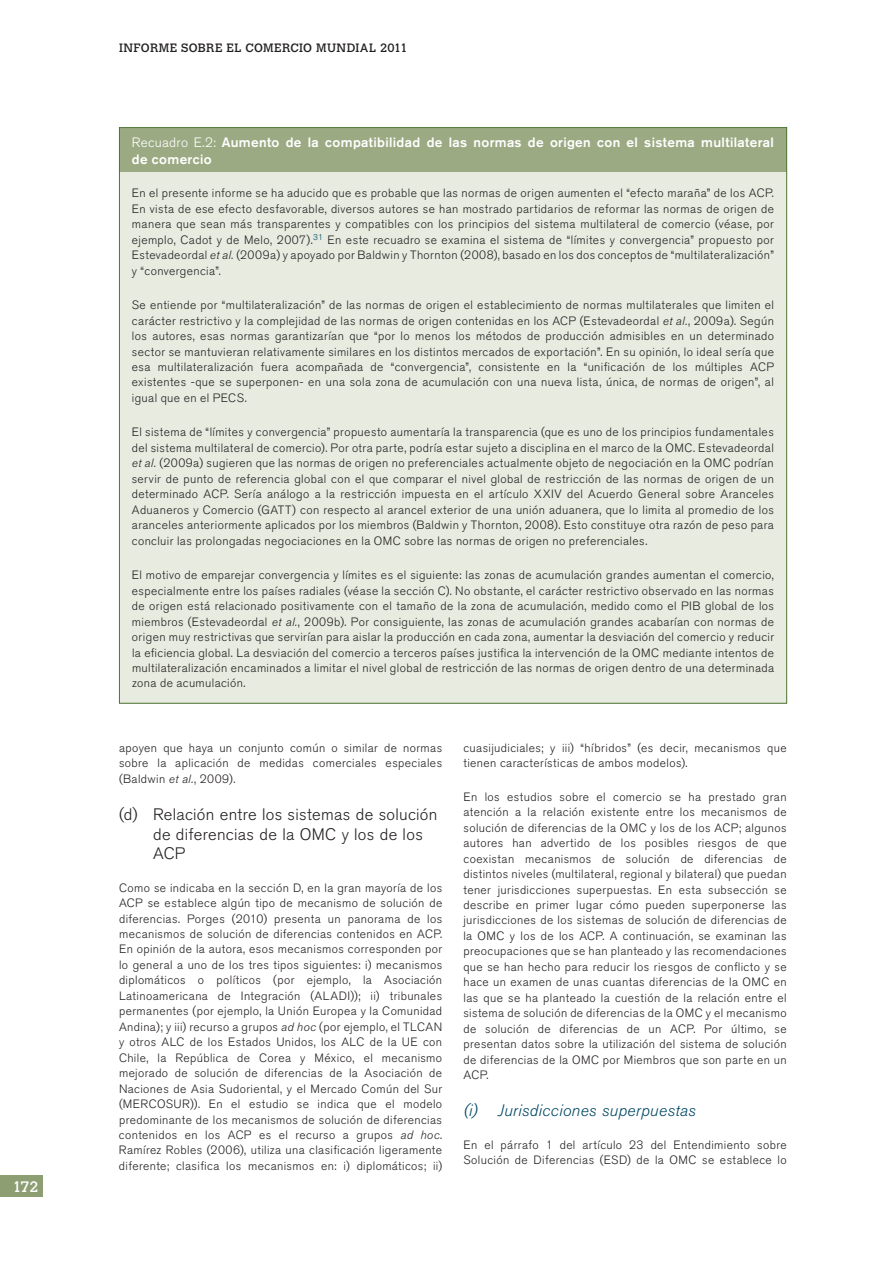
<style>
.page{position:relative;width:893px;height:1263px;background:#fff}
.page>*{position:absolute;margin:0;border:0;box-sizing:border-box;transform-origin:0 0}
.t1{font:300 16.5px/19.5px "Akzidenz Grotesk BE";letter-spacing:.02em;color:#231f20}
.t2{font:italic 300 16.5px "Akzidenz Grotesk BE";letter-spacing:.02em;color:#004864}
.t3{font:15px "Calvert";color:#fff}
.t4{font:500 13.5px/16.5px "Akzidenz Grotesk BE";letter-spacing:.025em;color:#fff}
.t5{font:300 12px/15.5px "Akzidenz Grotesk BE";letter-spacing:.035em;color:#231f20;text-align:justify}
.t6{font:12px "Calvert";letter-spacing:.035em;color:#231f20}
.s1{font-weight:300}
.s2{font-style:italic}
</style>
<div class="page">
<div style="left:0;top:1175px;width:43px;height:21px;background:#8c9e72"></div>
<div style="left:119px;top:128px;width:668px;height:44px;background:#9caa84"></div>
<div style="left:119px;top:172px;width:668px;height:532px;background:#e7ebe0"></div>
<p class="t3" style="left:13px;top:1178px;width:27px">172</p>
<p class="t6" style="left:119px;top:41px;width:137px">INFORME SOBRE EL COME</p>
<p class="t6" style="left:282px;top:41px;width:17px">RCIO</p>
<p class="t6" style="left:316px;top:41px;width:93px">MUNDIAL 2011</p>
<p class="t4" style="left:132px;top:134px;width:643px"><span class="s1">Recuadro E.2:</span> Aumento de la compatibilidad de las normas de origen con el sistema multilateral de comercio</p>
<p class="t5" style="left:132px;top:186px;width:644px">En el presente informe se ha aducido que es probable que las normas de origen aumenten el “efecto maraña” de los ACP.<br>En vista de ese efecto desfavorable, diversos autores se han mostrado partidarios de reformar las normas de origen de manera que sean más transparentes y compatibles con los principios del sistema multilateral de comercio (véase, por ejemplo, Cadot y de Melo, 2007).<sup>31</sup> En este recuadro se examina el sistema de “límites y convergencia” propuesto por Estevadeordal <span class="s2">et al.</span> (2009a) y apoyado por Baldwin y Thornton (2008), basado en los dos conceptos de “multilateralización” y “convergencia”.</p>
<p class="t5" style="left:132px;top:297px;width:644px">Se entiende por “multilateralización” de las normas de origen el establecimiento de normas multilaterales que limiten el carácter restrictivo y la complejidad de las normas de origen contenidas en los ACP (Estevadeordal <span class="s2">et al.</span>, 2009a). Según los autores, esas normas garantizarían que “por lo menos los métodos de producción admisibles en un determinado sector se mantuvieran relativamente similares en los distintos mercados de exportación”. En su opinión, lo ideal sería que esa multilateralización fuera acompañada de “convergencia”, consistente en la “unificación de los múltiples ACP existentes -que se superponen- en una sola zona de acumulación con una nueva lista, única, de normas de origen”, al igual que en el PECS.</p>
<p class="t5" style="left:132px;top:425px;width:644px">El sistema de “límites y convergencia” propuesto aumentaría la transparencia (que es uno de los principios fundamentales del sistema multilateral de comercio). Por otra parte, podría estar sujeto a disciplina en el marco de la OMC. Estevadeordal <span class="s2">et al.</span> (2009a) sugieren que las normas de origen no preferenciales actualmente objeto de negociación en la OMC podrían servir de punto de referencia global con el que comparar el nivel global de restricción de las normas de origen de un determinado ACP. Sería análogo a la restricción impuesta en el artículo XXIV del Acuerdo General sobre Aranceles Aduaneros y Comercio (GATT) con respecto al arancel exterior de una unión aduanera, que lo limita al promedio de los aranceles anteriormente aplicados por los miembros (Baldwin y Thornton, 2008). Esto constituye otra razón de peso para concluir las prolongadas negociaciones en la OMC sobre las normas de origen no preferenciales.</p>
<p class="t5" style="left:132px;top:568px;width:644px">El motivo de emparejar convergencia y límites es el siguiente: las zonas de acumulación grandes aumentan el comercio, especialmente entre los países radiales (véase la sección C). No obstante, el carácter restrictivo observado en las normas de origen está relacionado positivamente con el tamaño de la zona de acumulación, medido como el PIB global de los miembros (Estevadeordal <span class="s2">et al.</span>, 2009b). Por consiguiente, las zonas de acumulación grandes acabarían con normas de origen muy restrictivas que servirían para aislar la producción en cada zona, aumentar la desviación del comercio y reducir la eficiencia global. La desviación del comercio a terceros países justifica la intervención de la OMC mediante intentos de multilateralización encaminados a limitar el nivel global de restricción de las normas de origen dentro de una determinada zona de acumulación.</p>
<p class="t5" style="left:119px;top:740px;width:325px">apoyen que haya un conjunto común o similar de normas sobre la aplicación de medidas comerciales especiales (Baldwin <span class="s2">et al.</span>, 2009).</p>
<h1 class="t1" style="left:153px;top:805px;width:286px;text-indent:-34px">(d) Relación entre los sistemas de solución de diferencias de la OMC y los de los<br>ACP</h1>
<p class="t5" style="left:119px;top:880px;width:325px">Como se indicaba en la sección D, en la gran mayoría de los ACP se establece algún tipo de mecanismo de solución de diferencias. Porges (2010) presenta un panorama de los mecanismos de solución de diferencias contenidos en ACP.<br>En opinión de la autora, esos mecanismos corresponden por lo general a uno de los tres tipos siguientes: i) mecanismos diplomáticos o políticos (por ejemplo, la Asociación Latinoamericana de Integración (ALADI)); ii) tribunales permanentes (por ejemplo, la Unión Europea y la Comunidad Andina); y iii) recurso a grupos <span class="s2">ad hoc</span> (por ejemplo, el TLCAN y otros ALC de los Estados Unidos, los ALC de la UE con Chile, la República de Corea y México, el mecanismo mejorado de solución de diferencias de la Asociación de Naciones de Asia Sudoriental, y el Mercado Común del Sur (MERCOSUR)). En el estudio se indica que el modelo predominante de los mecanismos de solución de diferencias contenidos en los ACP es el recurso a grupos <span class="s2">ad hoc</span>.<br>Ramírez Robles (2006), utiliza una clasificación ligeramente diferente; clasifica los mecanismos en: i) diplomáticos; ii)</p>
<p class="t5" style="left:463px;top:740px;width:325px">cuasijudiciales; y iii) “híbridos” (es decir, mecanismos que tienen características de ambos modelos).</p>
<p class="t5" style="left:463px;top:789px;width:325px">En los estudios sobre el comercio se ha prestado gran atención a la relación existente entre los mecanismos de solución de diferencias de la OMC y los de los ACP; algunos autores han advertido de los posibles riesgos de que coexistan mecanismos de solución de diferencias de distintos niveles (multilateral, regional y bilateral) que puedan tener jurisdicciones superpuestas. En esta subsección se describe en primer lugar cómo pueden superponerse las jurisdicciones de los sistemas de solución de diferencias de la OMC y los de los ACP. A continuación, se examinan las preocupaciones que se han planteado y las recomendaciones que se han hecho para reducir los riesgos de conflicto y se hace un examen de unas cuantas diferencias de la OMC en las que se ha planteado la cuestión de la relación entre el sistema de solución de diferencias de la OMC y el mecanismo de solución de diferencias de un ACP. Por último, se presentan datos sobre la utilización del sistema de solución de diferencias de la OMC por Miembros que son parte en un ACP.</p>
<h1 class="t2" style="left:463px;top:1101px;width:234px">(i) Jurisdicciones superpuestas</h1>
<p class="t5" style="left:463px;top:1137px;width:325px">En el párrafo 1 del artículo 23 del Entendimiento sobre<br>Solución de Diferencias (ESD) de la OMC se establece lo</p>
</div>
